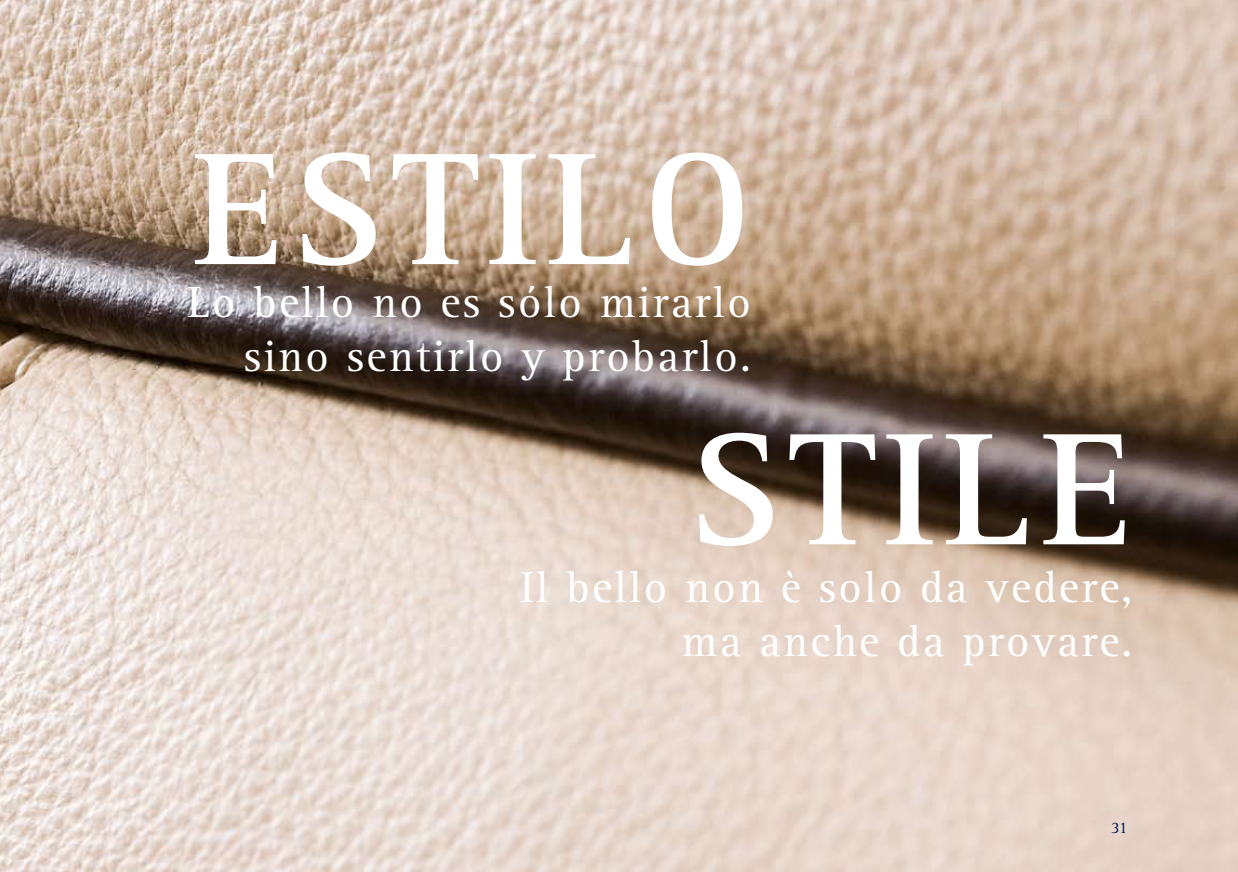
<style>
.page{position:relative;width:1238px;height:872px;background:#fff}
.page>*{position:absolute;margin:0;border:0;box-sizing:border-box;transform-origin:0 0}
.t1{font:700 165px "Rotis Serif";letter-spacing:.05em;color:#fff}
.t2{font:45px/54px "Rotis Serif";letter-spacing:.05em;color:#fff;text-align:right}
.t3{font:16.5px "Rotis Serif";color:#002052}
</style>
<div class="page">
<img style="left:0;top:0;width:1237px;height:872px">
<h1 class="t1" style="left:192px;top:112px;width:560px">ESTILO</h1>
<p class="t2" style="left:187px;top:277px;width:565px">Lo bello no es sólo mirarlo sino sentirlo y probarlo.</p>
<h1 class="t1" style="left:689px;top:392px;width:444px">STILE</h1>
<p class="t2" style="left:520px;top:561px;width:613px">Il bello non è solo da vedere, ma anche da provare.</p>
<p class="t3" style="left:1111px;top:817px;width:18px">31</p>
</div>
